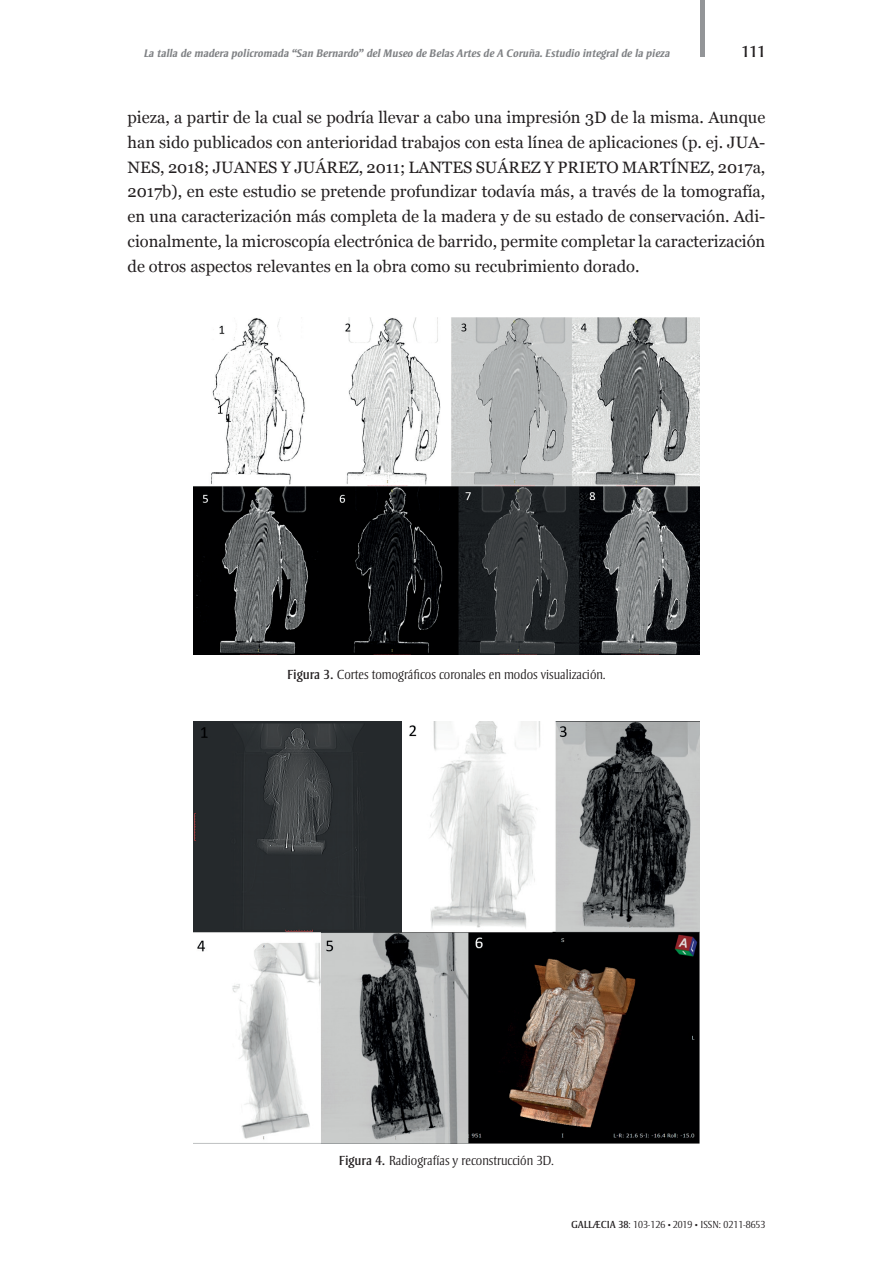
<style>
.page{position:relative;width:893px;height:1263px;background:#fff}
.page>*{position:absolute;margin:0;border:0;box-sizing:border-box;transform-origin:0 0}
.t1{font:16.5px/24.8px "Georgia";color:#231f20;text-align:justify}
.t2{font:16.5px "Strayhorn";color:#231f20}
.t3{font:300 13.5px "Strayhorn";color:#231f20}
.t4{font:italic 700 11.25px "Strayhorn";letter-spacing:-.005em;color:#808285}
.t5{font:300 10.5px "Strayhorn";color:#231f20}
.s1{font-weight:400}
.s2{font-size:9px}
</style>
<div class="page">
<hr style="left:701px;top:0;width:4px;height:56px;background:#939598">
<img style="left:194px;top:318px;width:505px;height:337px">
<img style="left:194px;top:722px;width:505px;height:421px">
<p class="t4" style="left:144px;top:47px;width:528px">La talla de madera policromada “San Bernardo” del Museo de Belas Artes de A Coruña. Estudio integral de la pieza</p>
<p class="t2" style="left:741px;top:43px;width:25px">111</p>
<p class="t1" style="left:128px;top:105px;width:639px">pieza, a partir de la cual se podría llevar a cabo una impresión 3D de la misma. Aunque han sido publicados con anterioridad trabajos con esta línea de aplicaciones (p. ej. JUA-NES, 2018; JUANES Y JUÁREZ, 2011; LANTES SUÁREZ Y PRIETO MARTÍNEZ, 2017a, 2017b), en este estudio se pretende profundizar todavía más, a través de la tomografía, en una caracterización más completa de la madera y de su estado de conservación. Adi&shy;cionalmente, la microscopía electrónica de barrido, permite completar la caracterización de otros aspectos relevantes en la obra como su recubrimiento dorado.</p>
<p class="t3" style="left:287px;top:667px;width:320px"><span class="s1">Figura 3.</span> Cortes tomográficos coronales en modos visualización.</p>
<p class="t3" style="left:339px;top:1153px;width:217px"><span class="s1">Figura 4.</span> Radiografías y reconstrucción 3D.</p>
<p class="t5" style="left:571px;top:1219px;width:196px"><span class="s1">GALLÆCIA 38</span>: 103-126 <span class="s2">•</span> 2019 <span class="s2">•</span> ISSN: 0211-8653</p>
</div>
